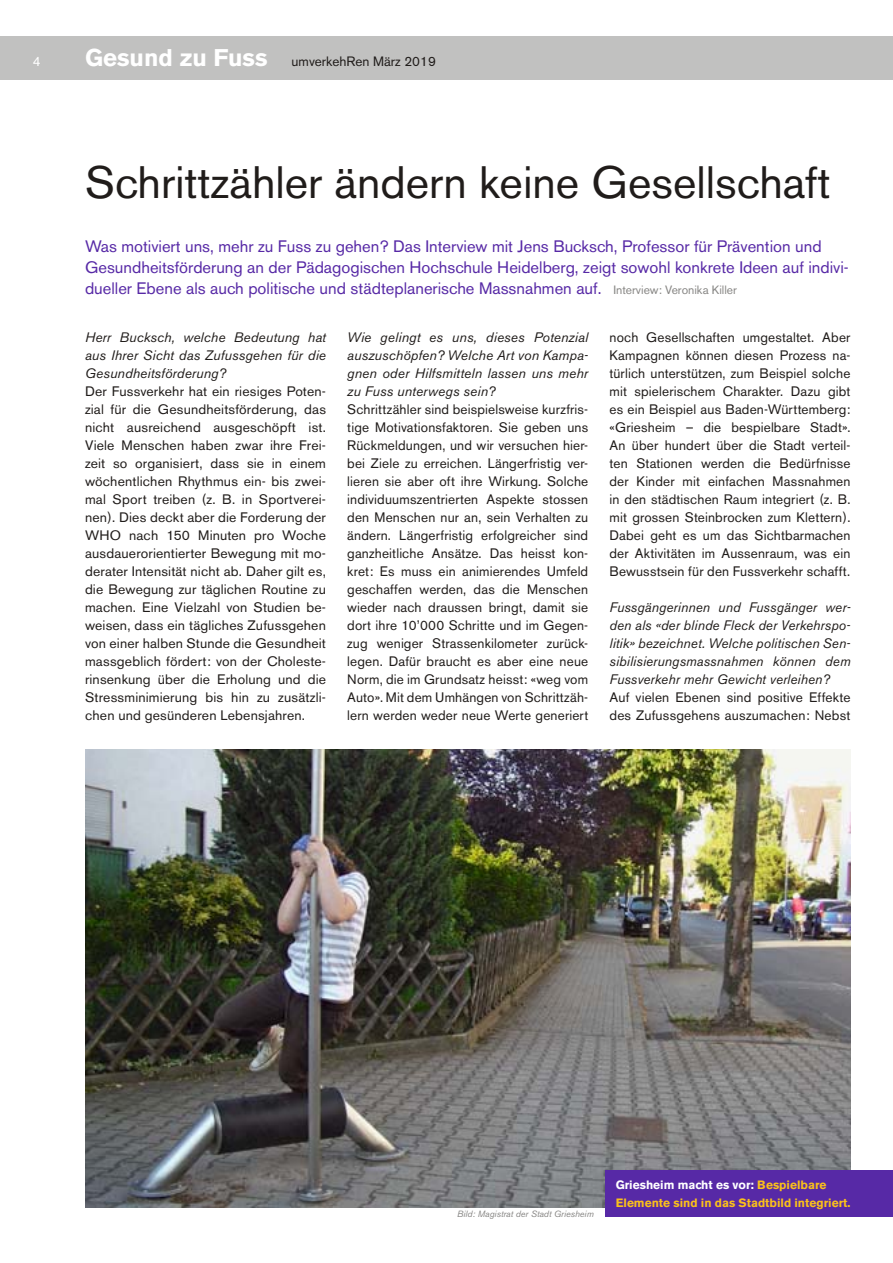
<style>
.page{position:relative;width:893px;height:1263px;background:#fff}
.page>*{position:absolute;margin:0;border:0;box-sizing:border-box;transform-origin:0 0}
.t1{font:45px "Akzidenz Grotesk BE";color:#201c1a}
.t2{font:16.5px/21px "Akzidenz Grotesk BE";color:#5729a6}
.t3{font:13.65px/18px "Akzidenz Grotesk BE";letter-spacing:.01em;color:#201c1a;text-align:justify}
.t4{font:italic 13.65px/18px "Akzidenz Grotesk BE";letter-spacing:.01em;color:#201c1a;text-align:justify}
.t5{font:13.5px "Akzidenz Grotesk BE";color:#201c1a}
.t6{font:13.5px "Akzidenz Grotesk BE";color:#fff}
.t7{font:700 12px/18px "Akzidenz Grotesk BE";color:#fac01b}
.t8{font:italic 9px "Akzidenz Grotesk BE";color:#878684}
.s1{font-weight:700;font-size:24px;color:#fff}
.s2{font-size:12px;color:#878684}
.s3{color:#fff}
</style>
<div class="page">
<img style="left:85px;top:749px;width:765px;height:458px">
<div style="left:72px;top:36px;width:821px;height:43px;background:#c1c1c0"></div>
<div style="left:0;top:36px;width:77px;height:43px;background:#c1c1c0"></div>
<div style="left:605px;top:1170px;width:288px;height:47px;background:#5729a6"></div>
<p class="t6" style="left:33px;top:56px;width:9px">4</p>
<p class="t5" style="left:85px;top:57px;width:352px"><span class="s1">Gesund zu Fuss</span> umverkehRen März 2019</p>
<h1 class="t1" style="left:85px;top:166px;width:747px">Schrittzähler ändern keine Gesellschaft</h1>
<p class="t2" style="left:85px;top:237px;width:765px">Was motiviert uns, mehr zu Fuss zu gehen? Das Interview mit Jens Bucksch, Professor für Prävention und<br>Gesundheitsförderung an der Pädagogischen Hochschule Heidelberg, zeigt sowohl konkrete Ideen auf indivi&shy;dueller Ebene als auch politische und städteplanerische Massnahmen auf. <span class="s2">Interview: Veronika Killer</span></p>
<p class="t4" style="left:85px;top:330px;width:242px">Herr Bucksch, welche Bedeutung hat aus Ihrer Sicht das Zufussgehen für die Gesundheitsförderung?</p>
<p class="t3" style="left:85px;top:384px;width:242px">Der Fussverkehr hat ein riesiges Poten&shy;zial für die Gesundheitsförderung, das nicht ausreichend ausgeschöpft ist.<br>Viele Menschen haben zwar ihre Frei&shy;zeit so organisiert, dass sie in einem wöchentlichen Rhythmus ein- bis zwei&shy;mal Sport treiben (z. B. in Sportverei&shy;nen). Dies deckt aber die Forderung der WHO nach 150 Minuten pro Woche ausdauerorientierter Bewegung mit mo&shy;derater Intensität nicht ab. Daher gilt es, die Bewegung zur täglichen Routine zu machen. Eine Vielzahl von Studien be&shy;weisen, dass ein tägliches Zufussgehen von einer halben Stunde die Gesundheit massgeblich fördert: von der Choleste&shy;rinsenkung über die Erholung und die Stressminimierung bis hin zu zusätzli&shy;chen und gesünderen Lebensjahren.</p>
<p class="t3" style="left:609px;top:330px;width:242px">noch Gesellschaften umgestaltet. Aber Kampagnen können diesen Prozess na&shy;türlich unterstützen, zum Beispiel solche mit spielerischem Charakter. Dazu gibt es ein Beispiel aus Baden-Württemberg: «Griesheim – die bespielbare Stadt».<br>An über hundert über die Stadt verteil&shy;ten Stationen werden die Bedürfnisse der Kinder mit einfachen Massnahmen in den städtischen Raum integriert (z. B. mit grossen Steinbrocken zum Klettern).<br>Dabei geht es um das Sichtbarmachen der Aktivitäten im Aussenraum, was ein Bewusstsein für den Fussverkehr schafft.</p>
<p class="t4" style="left:609px;top:600px;width:243px">Fussgängerinnen und Fussgänger wer&shy;den als «der blinde Fleck der Verkehrspo&shy;litik» bezeichnet. Welche politischen Sen&shy;sibilisierungsmassnahmen können dem Fussverkehr mehr Gewicht verleihen?</p>
<p class="t3" style="left:609px;top:690px;width:242px">Auf vielen Ebenen sind positive Effekte des Zufussgehens auszumachen: Nebst</p>
<p class="t4" style="left:347px;top:330px;width:243px">Wie gelingt es uns, dieses Potenzial auszuschöpfen? Welche Art von Kampa&shy;gnen oder Hilfsmitteln lassen uns mehr zu Fuss unterwegs sein?</p>
<p class="t3" style="left:347px;top:402px;width:242px">Schrittzähler sind beispielsweise kurzfris&shy;tige Motivationsfaktoren. Sie geben uns Rückmeldungen, und wir versuchen hier&shy;bei Ziele zu erreichen. Längerfristig ver&shy;lieren sie aber oft ihre Wirkung. Solche individuumszentrierten Aspekte stossen den Menschen nur an, sein Verhalten zu ändern. Längerfristig erfolgreicher sind ganzheitliche Ansätze. Das heisst kon&shy;kret: Es muss ein animierendes Umfeld geschaffen werden, das die Menschen wieder nach draussen bringt, damit sie dort ihre 10’000 Schritte und im Gegen&shy;zug weniger Strassenkilometer zurück&shy;legen. Dafür braucht es aber eine neue Norm, die im Grundsatz heisst: «weg vom Auto». Mit dem Umhängen von Schrittzäh&shy;lern werden weder neue Werte generiert</p>
<p class="t8" style="left:457px;top:1210px;width:138px">Bild: Magistrat der Stadt Griesheim</p>
<p class="t7" style="left:616px;top:1176px;width:236px"><span class="s3">Griesheim macht es vor:</span> Bespielbare<br>Elemente sind in das Stadtbild integriert.</p>
</div>
